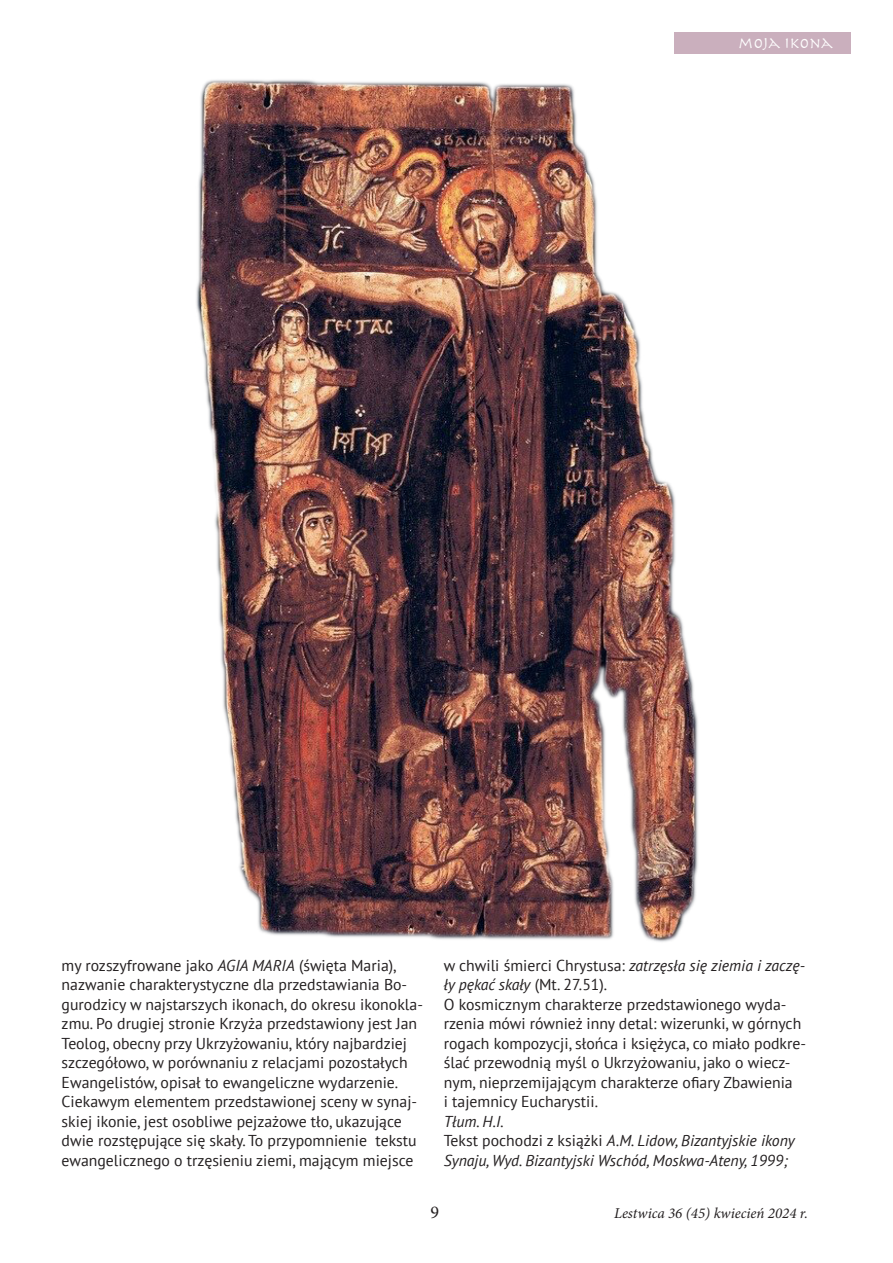
<style>
.page{position:relative;width:893px;height:1263px;background:#fff}
.page>*{position:absolute;margin:0;border:0;box-sizing:border-box;transform-origin:0 0}
.t1{font:18px "Minion Pro";color:#231f20}
.body_do_lewej{font:15.75px/19.5px "PT Sans";color:#231f20}
.body_do_lewej-2{font:italic 15.75px/19.5px "PT Sans";color:#231f20}
.t2{font:15.75px "Herculanum";color:#fff}
.t3{font:italic 15px "Minion Pro";color:#231f20}
.s1{font-style:italic}
.s2{font-style:normal}
</style>
<div class="page">
<div style="left:674px;top:33px;width:176px;height:21px;background:#caafbd"></div>
<img style="left:196px;top:80px;width:502px;height:862px">
<p class="t2" style="left:738px;top:36px;width:96px">MOJA IKONA</p>
<p class="t2" style="left:726px;top:36px;width:137px">PODST WY WIARY</p>
<p class="body_do_lewej" style="left:62px;top:955px;width:363px">my rozszyfrowane jako <span class="s1">AGIA MARIA</span> (święta Maria), nazwanie charakterystyczne dla przedstawiania Bo&shy;gurodzicy w najstarszych ikonach, do okresu ikonokla&shy;zmu. Po drugiej stronie Krzyża przedstawiony jest Jan Teolog, obecny przy Ukrzyżowaniu, który najbardziej szczegółowo, w porównaniu z relacjami pozostałych Ewangelistów, opisał to ewangeliczne wydarzenie.<br>Ciekawym elementem przedstawionej sceny w synaj&shy;skiej ikonie, jest osobliwe pejzażowe tło, ukazujące dwie rozstępujące się skały. To przypomnienie tekstu ewangelicznego o trzęsieniu ziemi, mającym miejsce</p>
<p class="body_do_lewej-2" style="left:444px;top:955px;width:363px"><span class="s2">w chwili śmierci Chrystusa:</span> zatrzęsła się ziemia i zaczę&shy;ły pękać skały <span class="s2">(Mt. 27.51).</span></p>
<p class="body_do_lewej" style="left:444px;top:994px;width:364px">O kosmicznym charakterze przedstawionego wyda&shy;rzenia mówi również inny detal: wizerunki, w górnych rogach kompozycji, słońca i księżyca, co miało podkre&shy;ślać przewodnią myśl o Ukrzyżowaniu, jako o wiecz&shy;nym, nieprzemijającym charakterze ofiary Zbawienia<br>i tajemnicy Eucharystii.</p>
<p class="body_do_lewej-2" style="left:444px;top:1111px;width:61px">Tłum. H.I.</p>
<p class="body_do_lewej-2" style="left:444px;top:1130px;width:353px"><span class="s2">Tekst pochodzi z książki</span> A.M. Lidow, Bizantyjskie ikony<br>Synaju, Wyd. Bizantyjski Wschód, Moskwa-Ateny, 1999;</p>
<p class="t1" style="left:430px;top:1200px;width:10px">9</p>
<p class="t3" style="left:614px;top:1203px;width:195px">Lestwica 36 (45) kwiecień 2024 r.</p>
</div>
